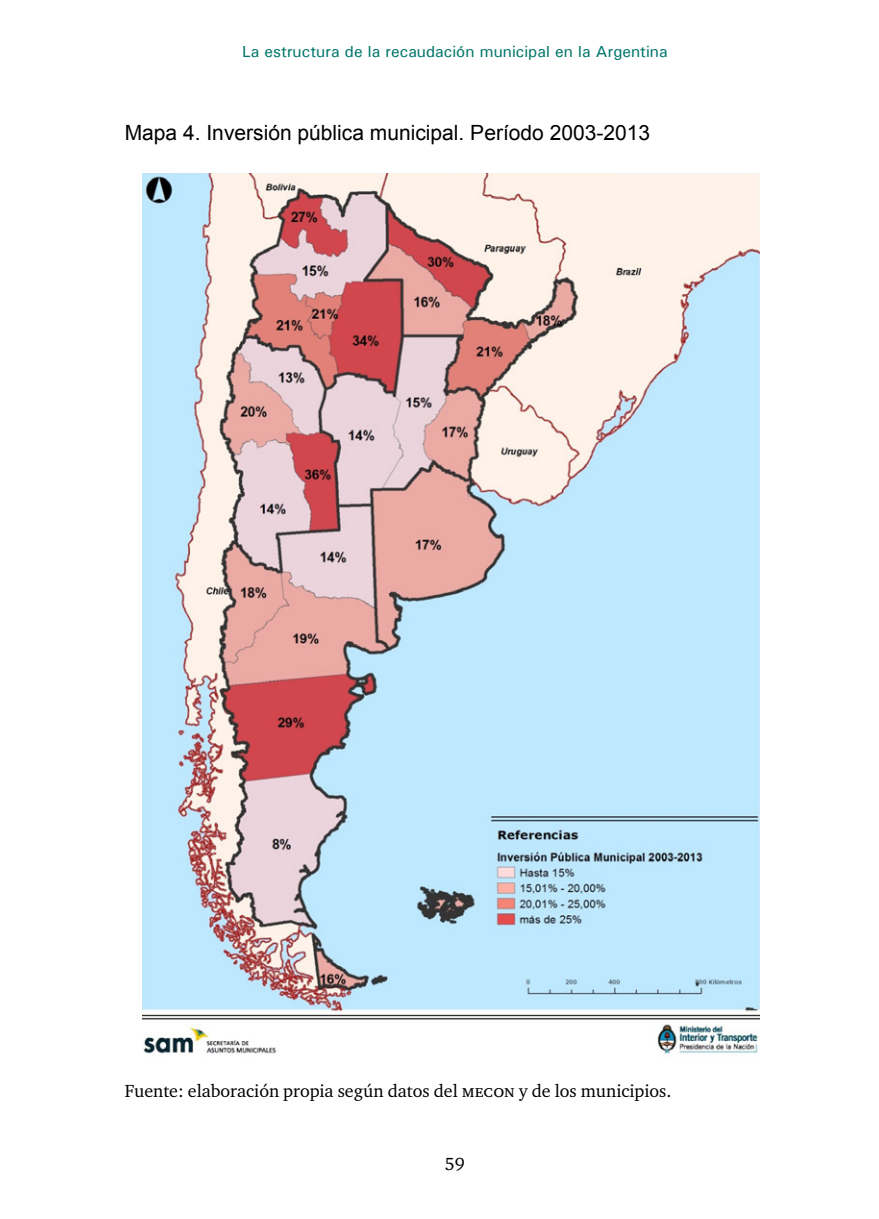
<style>
.page{position:relative;width:879px;height:1219px;background:#fff}
.page>*{position:absolute;margin:0;border:0;box-sizing:border-box;transform-origin:0 0}
.t1{font:21px "Arial";color:#000}
.t2{font:18px "Charter ITC";color:#000}
.t3{font:500 16px "Univers";color:#00766a}
.s1{font-family:"Charter ITC Regu SC"}
</style>
<div class="page">
<img style="left:142px;top:173px;width:617px;height:881px">
<p class="t3" style="left:242px;top:42px;width:427px">La estructura de la recaudación municipal en la Argentina</p>
<p class="t1" style="left:125px;top:119px;width:527px">Mapa 4. Inversión pública municipal. Período 2003-2013</p>
<p class="t2" style="left:125px;top:1079px;width:548px">Fuente: elaboración propia según datos del <span class="s1">mecon</span> y de los municipios.</p>
<p class="t2" style="left:445px;top:1152px;width:22px">59</p>
</div>
